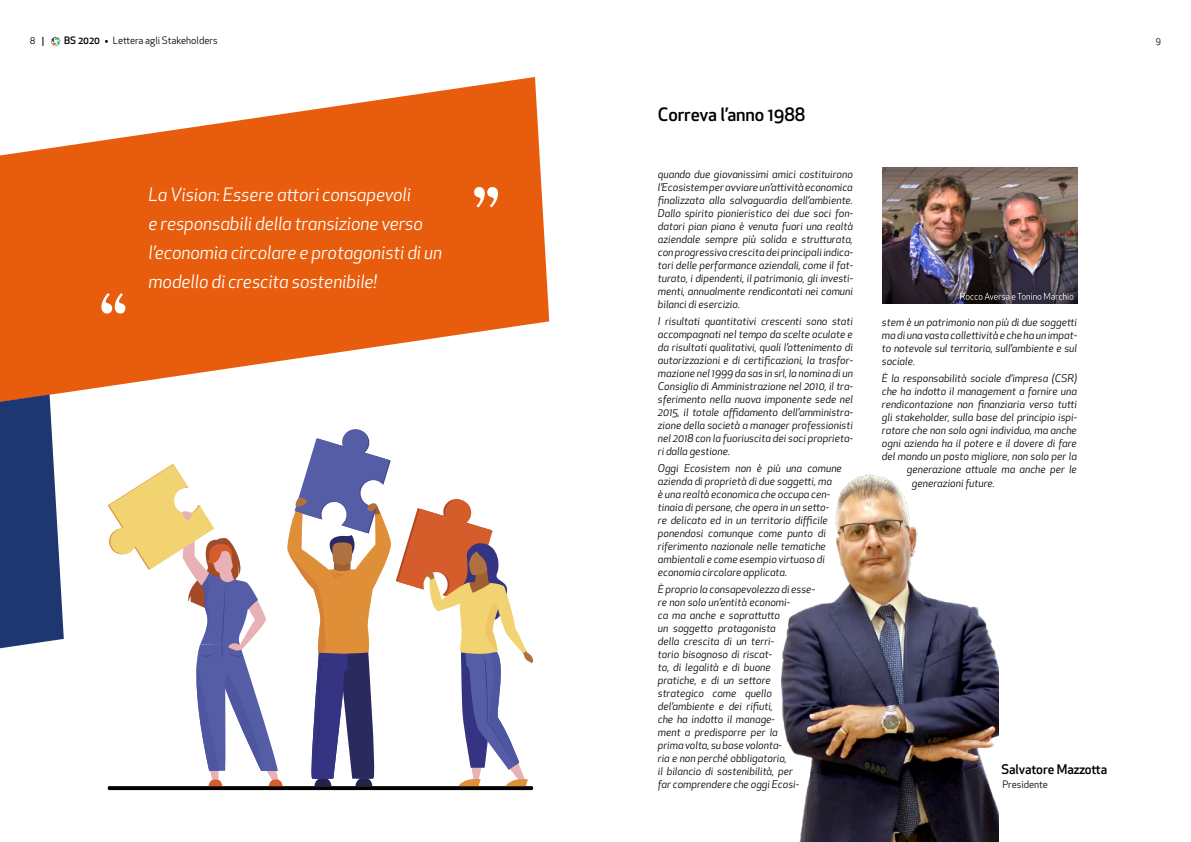
<style>
.page{position:relative;width:1191px;height:842px;background:#fff}
.page>*{position:absolute;margin:0;border:0;box-sizing:border-box;transform-origin:0 0}
.t1{font:italic 18px/29px "Apex New";letter-spacing:-.005em;color:#fff}
.t2{font:500 18px "Apex New";letter-spacing:-.005em;color:#000}
.t3{font:500 13px "Apex New";letter-spacing:-.005em;color:#000}
.t4{font:italic 10.5px/13px "Apex New";color:#000;text-align:justify}
.t5{font:10px "Apex New";color:#000}
.t6{font:500 10px "Apex New";color:#000}
.t7{font:9px "Apex New";color:#000}
</style>
<div class="page">
<svg style="left:0;top:77px;width:549px;height:317px;fill:#e85d0d"></svg>
<svg style="left:0;top:394px;width:64px;height:255px;background:#394d7e"></svg>
<svg style="left:51px;top:37px;width:9px;height:9px"></svg>
<svg style="left:108px;top:786px;width:425px;height:4px;background:#0a0a0a"></svg>
<svg style="left:107px;top:429px;width:426px;height:357px"></svg>
<svg style="left:474px;top:187px;width:24px;height:20px"></svg>
<img style="left:882px;top:167px;width:195px;height:136px">
<svg style="left:960px;top:293px;width:113px;height:7px"></svg>
<svg style="left:101px;top:293px;width:24px;height:20px"></svg>
<img style="left:782px;top:473px;width:216px;height:369px">
<p class="t7" style="left:30px;top:35px;width:7px">8</p>
<p class="t6" style="left:64px;top:34px;width:38px">BS 2020</p>
<p class="t5" style="left:113px;top:34px;width:106px">Lettera agli Stakeholders</p>
<p class="t7" style="left:1155px;top:35px;width:7px">9</p>
<h1 class="t1" style="left:148px;top:180px;width:295px">La Vision: Essere attori consapevoli<br>e responsabili della transizione verso l’economia circolare e protagonisti di un modello di crescita sostenibile!</h1>
<h1 class="t2" style="left:658px;top:103px;width:149px">Correva l’anno 1988</h1>
<p class="t4" style="left:658px;top:168px;width:197px">quando due giovanissimi amici costituirono l’Ecosistem per avviare un’attività economica finalizzata alla salvaguardia dell’ambiente.<br>Dallo spirito pionieristico dei due soci fon&shy;datori pian piano è venuta fuori una realtà aziendale sempre più solida e strutturata, con progressiva crescita dei principali indica&shy;tori delle performance aziendali, come il fat&shy;turato, i dipendenti, il patrimonio, gli investi&shy;menti, annualmente rendicontati nei comuni bilanci di esercizio.</p>
<p class="t4" style="left:658px;top:315px;width:197px">I risultati quantitativi crescenti sono stati accompagnati nel tempo da scelte oculate e da risultati qualitativi, quali l’ottenimento di autorizzazioni e di certificazioni, la trasfor&shy;mazione nel 1999 da sas in srl, la nomina di un Consiglio di Amministrazione nel 2010, il tra&shy;sferimento nella nuova imponente sede nel 2015, il totale affidamento dell’amministra&shy;zione della società a manager professionisti nel 2018 con la fuoriuscita dei soci proprieta&shy;ri dalla gestione.</p>
<p class="t4" style="left:658px;top:461px;width:186px;text-align:left">Oggi Ecosistem non è più una comune azienda di proprietà di due soggetti, ma<br>è una realtà economica che occupa cen&shy;tinaia di persone, che opera in un setto-<br>re delicato ed in un territorio difficile ponendosi comunque come punto di riferimento nazionale nelle tematiche ambientali e come esempio virtuoso di economia circolare applicata.</p>
<p class="t4" style="left:658px;top:582px;width:158px;text-align:left">È proprio la consapevolezza di esse&shy;re non solo un’entità economi-<br>ca ma anche e soprattutto<br>un soggetto protagonista<br>della crescita di un terri-<br>torio bisognoso di riscat-<br>to, di legalità e di buone<br>pratiche, e di un settore strategico come quello del’ambiente e dei rifiuti,<br>che ha indotto il manage-<br>ment a predisporre per la<br>prima volta, su base volonta-<br>ria e non perché obbligatorio,<br>il bilancio di sostenibilità, per<br>far comprendere che oggi Ecosi-</p>
<p class="t4" style="left:882px;top:316px;width:197px">stem è un patrimonio non più di due soggetti ma di una vasta collettività e che ha un impat&shy;to notevole sul territorio, sull’ambiente e sul sociale.</p>
<p class="t4" style="left:882px;top:371px;width:197px;text-align:right">È la responsabilità sociale d’impresa (CSR) che ha indotto il management a fornire una rendicontazione non finanziaria verso tutti gli stakeholder, sulla base del principio ispi&shy;ratore che non solo ogni individuo, ma anche ogni azienda ha il potere e il dovere di fare del mondo un posto migliore, non solo per la generazione attuale ma anche per le</p>
<p class="t4" style="left:912px;top:477px;width:84px">generazioni future.</p>
<p class="t3" style="left:1001px;top:760px;width:107px">Salvatore Mazzotta</p>
<p class="t5" style="left:1002px;top:778px;width:47px">Presidente</p>
</div>
